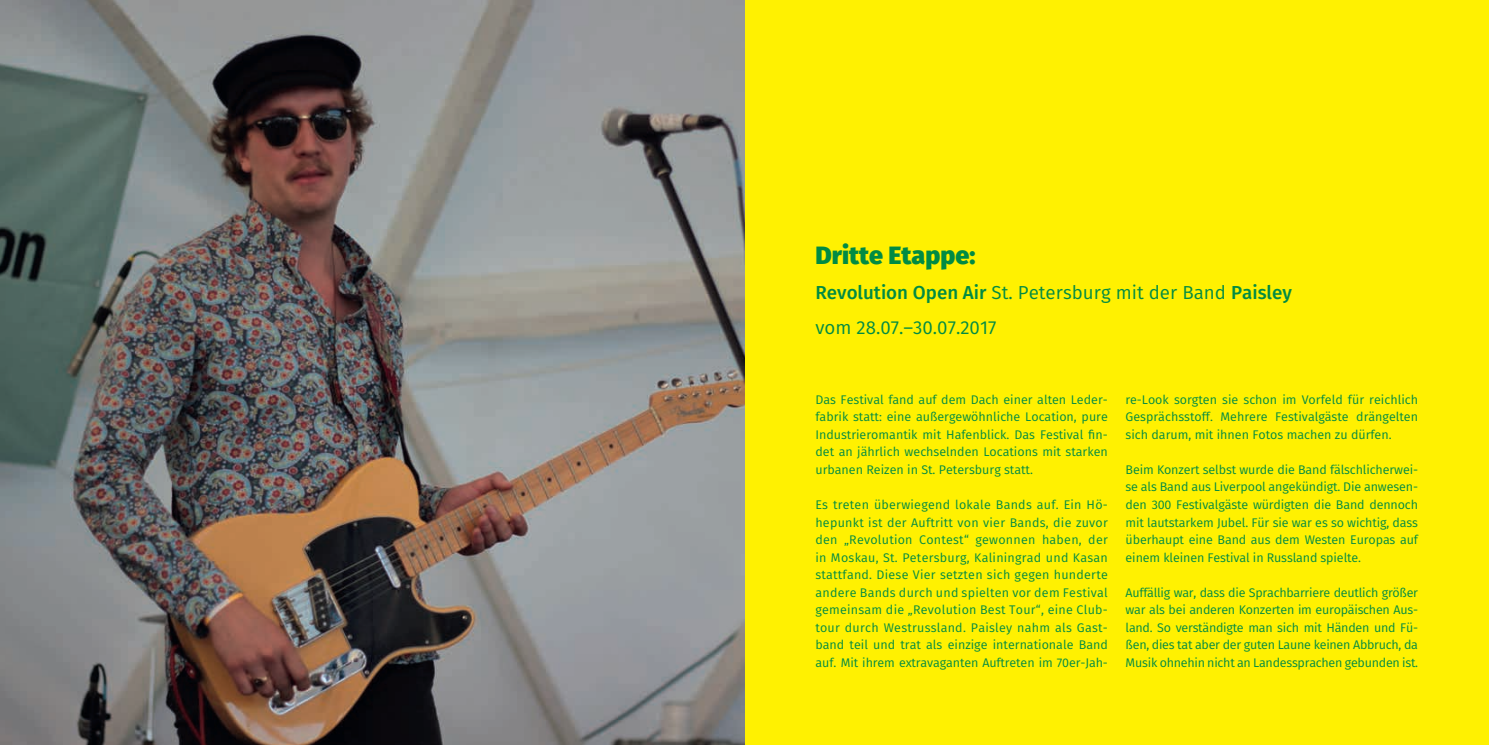
<style>
.page{position:relative;width:1489px;height:745px;background:#fff}
.page>*{position:absolute;margin:0;border:0;box-sizing:border-box;transform-origin:0 0}
.t1{font:800 25px "Fira Sans";color:#008b43}
.t2{font:18.75px/35px "Fira Sans";color:#008b43}
.t3{font:12.5px/17.5px "Fira Sans";letter-spacing:-.01em;color:#008b43;text-align:justify}
.s1{font-weight:500}
</style>
<div class="page">
<div style="left:744px;top:0;width:744px;height:744px;background:#fff101"></div>
<img style="left:0;top:0;width:744px;height:744px">
<h1 class="t1" style="left:815px;top:237px;width:161px">Dritte Etappe:</h1>
<h2 class="t2" style="left:815px;top:274px;width:478px"><span class="s1">Revolution Open Air</span> St. Petersburg mit der Band <span class="s1">Paisley </span>vom 28.07.–30.07.2017</h2>
<p class="t3" style="left:815px;top:390px;width:294px">Das Festival fand auf dem Dach einer alten Leder&shy;fabrik statt: eine außergewöhnliche Location, pure Industrieromantik mit Hafenblick. Das Festival fin&shy;det an jährlich wechselnden Locations mit starken urbanen Reizen in St. Petersburg statt.</p>
<p class="t3" style="left:815px;top:495px;width:294px">Es treten überwiegend lokale Bands auf. Ein Hö&shy;hepunkt ist der Auftritt von vier Bands, die zuvor den „Revolution Contest“ gewonnen haben, der in Moskau, St. Petersburg, Kaliningrad und Kasan stattfand. Diese Vier setzten sich gegen hunderte andere Bands durch und spielten vor dem Festival gemeinsam die „Revolution Best Tour“, eine Club&shy;tour durch Westrussland. Paisley nahm als Gast&shy;band teil und trat als einzige internationale Band auf. Mit ihrem extravaganten Auftreten im 70er-Jah-</p>
<p class="t3" style="left:1125px;top:390px;width:294px">re-Look sorgten sie schon im Vorfeld für reichlich Gesprächsstoff. Mehrere Festivalgäste drängelten sich darum, mit ihnen Fotos machen zu dürfen.</p>
<p class="t3" style="left:1125px;top:460px;width:294px">Beim Konzert selbst wurde die Band fälschlicherwei&shy;se als Band aus Liverpool angekündigt. Die anwesen&shy;den 300 Festivalgäste würdigten die Band dennoch mit lautstarkem Jubel. Für sie war es so wichtig, dass überhaupt eine Band aus dem Westen Europas auf einem kleinen Festival in Russland spielte.</p>
<p class="t3" style="left:1125px;top:583px;width:294px">Auffällig war, dass die Sprachbarriere deutlich größer war als bei anderen Konzerten im europäischen Aus&shy;land. So verständigte man sich mit Händen und Fü&shy;ßen, dies tat aber der guten Laune keinen Abbruch, da Musik ohnehin nicht an Landessprachen gebunden ist.</p>
</div>
